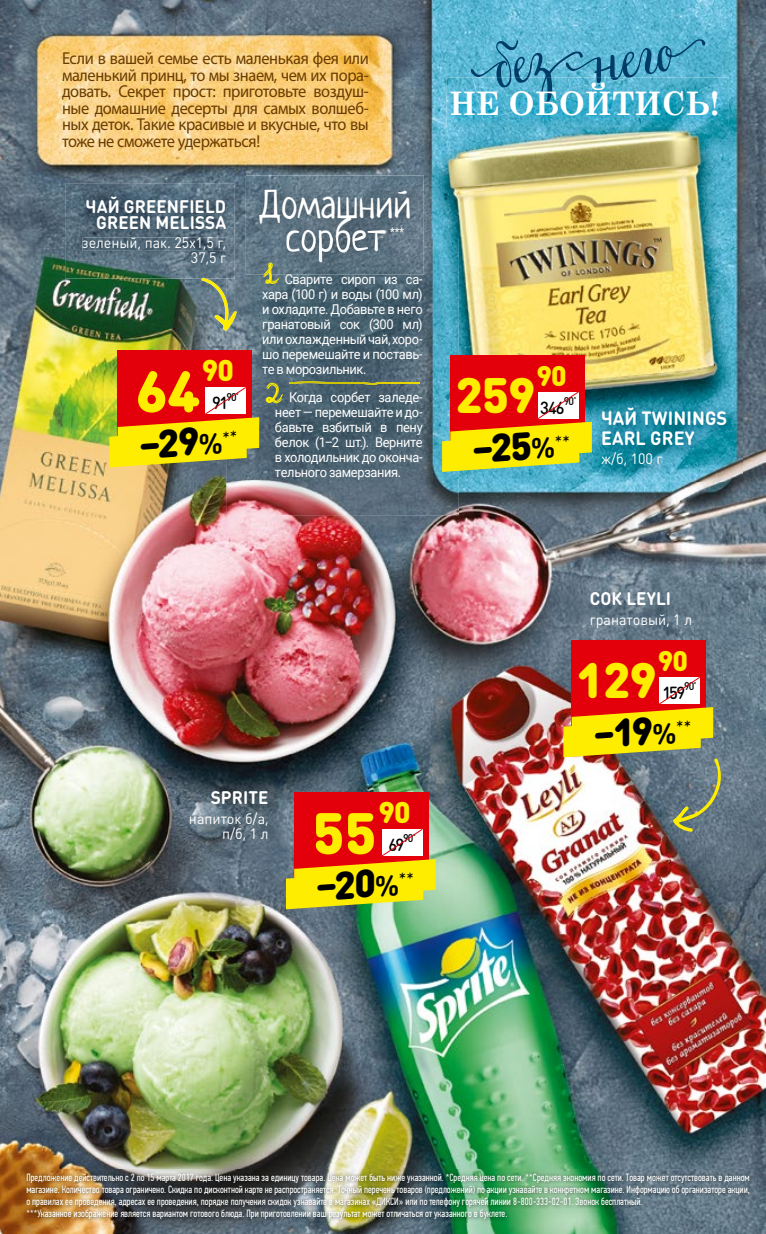
<style>
.page{position:relative;width:766px;height:1234px;background:#fff}
.page>*{position:absolute;margin:0;border:0;box-sizing:border-box;transform-origin:0 0}
.t1{font:62.7px "Very Berry Pro";color:#003c67;scale:.95 1}
.t2{font:900 57.45px "DIN Round Pro";color:#ffed00}
.t3{font:900 49.05px "DIN Round Pro";letter-spacing:-.02em;color:#ffed00}
.t4{font:40.65px/33px "Neucha";color:#fff;text-align:center;scale:.95 1}
.t5{font:900 38.7px "DIN Round Pro";color:#000}
.t6{font:700 32.55px "Century Schoolbook";color:#fff;scale:.95 1}
.t7{font:900 29.7px "DIN Round Pro";color:#ffed00}
.t8{font:900 28.05px "DIN Round Pro";color:#ffed00}
.t9{font:700 19.05px/20.5px "DIN Round Pro";color:#fff;scale:.95 1}
.t10{font:700 18px/16.5px "DIN Round Pro";letter-spacing:.005em;color:#fff;text-align:center;scale:.95 1}
.t11{font:500 17.4px "DIN Round Pro";letter-spacing:-.085em;color:#000;scale:.95 1}
.t12{font:17.25px/16.5px "Myriad Pro";letter-spacing:-.025em;color:#6a3c00;text-align:justify;scale:.95 1}
.t13{font:15px/15px "DIN Round Pro";color:#fff;text-align:right;scale:.95 1}
.t14{font:13.5px/15px "Roboto";letter-spacing:-.03em;color:#fff;text-align:justify;scale:.95 1}
.t15{font:12px "Roboto Condensed";color:#fff;scale:.9 1}
.t16{font:500 11.1px "DIN Round Pro";letter-spacing:-.07em;color:#000;scale:.95 1}
.t17{font:10.5px/12px "PF Din Text Comp Pro";color:#fff}
.s1{font-weight:700;font-size:28.95px}
</style>
<div class="page">
<img style="left:0;top:0;width:765px;height:1233px">
<img style="left:593px;top:594px;width:116px;height:51px">
<img style="left:592px;top:398px;width:150px;height:84px">
<img style="left:192px;top:792px;width:94px;height:66px">
<img style="left:65px;top:183px;width:170px;height:95px">
<svg style="left:200px;top:277px;width:26px;height:54px"></svg>
<img style="left:83px;top:237px;width:143px;height:13px">
<img style="left:192px;top:252px;width:34px;height:13px">
<img style="left:446px;top:77px;width:282px;height:50px">
<img style="left:592px;top:77px;width:42px;height:8px">
<img style="left:472px;top:105px;width:120px;height:14px">
<img style="left:246px;top:175px;width:177px;height:64px">
<img style="left:286px;top:216px;width:100px;height:23px">
<img style="left:226px;top:239px;width:232px;height:276px">
<img style="left:226px;top:299px;width:11px;height:31px">
<img style="left:289px;top:381px;width:130px;height:4px">
<img style="left:226px;top:239px;width:9px;height:39px">
<img style="left:286px;top:239px;width:100px;height:23px">
<svg style="left:263px;top:262px;width:16px;height:22px"></svg>
<svg style="left:266px;top:382px;width:17px;height:21px"></svg>
<div style="left:118px;top:350px;width:134px;height:86px;background:#e3000b"></div>
<svg style="left:109px;top:387px;width:150px;height:80px"></svg>
<div style="left:294px;top:792px;width:134px;height:85px;background:#e3000b"></div>
<svg style="left:286px;top:829px;width:149px;height:80px"></svg>
<div style="left:450px;top:355px;width:134px;height:85px;background:#e3000b"></div>
<svg style="left:442px;top:392px;width:149px;height:80px"></svg>
<div style="left:571px;top:640px;width:135px;height:85px;background:#e3000b"></div>
<img style="left:563px;top:677px;width:160px;height:154px">
<img style="left:23px;top:1169px;width:730px;height:53px">
<svg style="left:465px;top:36px;width:127px;height:69px;background:#58b5d3"></svg>
<h3 class="t12" style="left:62px;top:50px;width:324px">Если в вашей семье есть маленькая фея или маленький принц, то мы знаем, чем их пора&shy;довать. Секрет прост: приготовьте воздуш&shy;ные домашние десерты для самых волшеб&shy;ных деток. Такие красивые и вкусные, что вы тоже не сможете удержаться!</h3>
<h3 class="t4" style="left:259px;top:188px;width:161px">Домашний сорбет</h3>
<p class="t14" style="left:262px;top:271px;width:170px;text-indent:22px">Сварите сироп из са&shy;хара (100 г) и воды (100 мл) и охладите. Добавьте в него гранатовый сок (300 мл) или охлажденный чай, хоро&shy;шо перемешайте и поставь&shy;те в морозильник.</p>
<p class="t14" style="left:275px;top:389px;width:157px;text-indent:14px">Когда сорбет заледе&shy;неет — перемешайте и до&shy;бавьте взбитый в пену белок (1–2 шт.). Верните в холодильник до оконча&shy;тельного замерзания.</p>
<h3 class="t10" style="left:86px;top:197px;width:149px">ЧАЙ GREENFIELD<br>GREEN MELISSA</h3>
<h3 class="t13" style="left:82px;top:235px;width:153px">зеленый, пак. 25х1,5 г,<br>37,5 г</h3>
<p class="t15" style="left:390px;top:223px;width:17px">***</p>
<h3 class="t7" style="left:202px;top:348px;width:34px">90</h3>
<h3 class="t11" style="left:212px;top:391px;width:19px">91</h3>
<h2 class="t2" style="left:136px;top:348px;width:65px">64</h2>
<p class="t16" style="left:226px;top:389px;width:15px">90<sup>*</sup></p>
<h3 class="t5" style="left:136px;top:415px;width:101px;rotate:-4deg">–29<span class="s1">%</span> <sup>**</sup></h3>
<h1 class="t1" style="left:558px;top:24px;width:150px;rotate:-10deg">него</h1>
<h3 class="t6" style="left:449px;top:78px;width:285px">НЕ ОБОЙТИСЬ!</h3>
<h3 class="t8" style="left:536px;top:354px;width:32px">90</h3>
<h3 class="t11" style="left:540px;top:395px;width:27px">346</h3>
<h3 class="t3" style="left:455px;top:357px;width:81px">259</h3>
<p class="t16" style="left:563px;top:393px;width:15px">90<sup>*</sup></p>
<h3 class="t5" style="left:469px;top:420px;width:101px;rotate:-4deg">–25<span class="s1">%</span> <sup>**</sup></h3>
<h3 class="t9" style="left:601px;top:406px;width:134px">ЧАЙ TWININGS<br>EARL GREY</h3>
<h3 class="t13" style="left:601px;top:451px;width:66px">ж/б, 100 г</h3>
<h3 class="t10" style="left:211px;top:788px;width:62px">SPRITE</h3>
<h3 class="t13" style="left:189px;top:809px;width:85px">напиток б/а, п/б, 1 л</h3>
<h3 class="t7" style="left:378px;top:789px;width:34px">90</h3>
<h3 class="t11" style="left:388px;top:832px;width:18px">69</h3>
<h2 class="t2" style="left:312px;top:789px;width:65px">55</h2>
<p class="t16" style="left:403px;top:830px;width:15px">90<sup>*</sup></p>
<h3 class="t5" style="left:312px;top:857px;width:101px;rotate:-4deg">–20<span class="s1">%</span> <sup>**</sup></h3>
<h3 class="t10" style="left:589px;top:589px;width:87px">СОК LEYLI</h3>
<h3 class="t13" style="left:589px;top:611px;width:109px">гранатовый, 1 л</h3>
<h3 class="t8" style="left:657px;top:639px;width:32px">90</h3>
<h3 class="t11" style="left:662px;top:680px;width:25px">159</h3>
<h3 class="t3" style="left:576px;top:642px;width:81px">129</h3>
<p class="t16" style="left:683px;top:678px;width:15px">90<sup>*</sup></p>
<h3 class="t5" style="left:590px;top:705px;width:101px;rotate:-4deg">–19<span class="s1">%</span> <sup>**</sup></h3>
<p class="t17" style="left:26px;top:1170px;width:724px">Предложение действительно с 2 по 15 марта 2017 года. Цена указана за единицу товара. Цена может быть ниже указанной. *Средняя цена по сети. **Средняя экономия по сети. Товар может отсутствовать в данном магазине. Количество товара ограничено. Скидка по дисконтной карте не распространяется. Точный перечень товаров (предложений) по акции узнавайте в конкретном магазине. Информацию об организаторе акции, о правилах ее проведения, адресах ее проведения, порядке получения скидок узнавайте в магазинах «ДИКСИ» или по телефону горячей линии 8-800-333-02-01. Звонок бесплатный.<br>***Указанное изображение является вариантом готового блюда. При приготовлении ваш результат может отличаться от указанного в буклете.</p>
</div>
